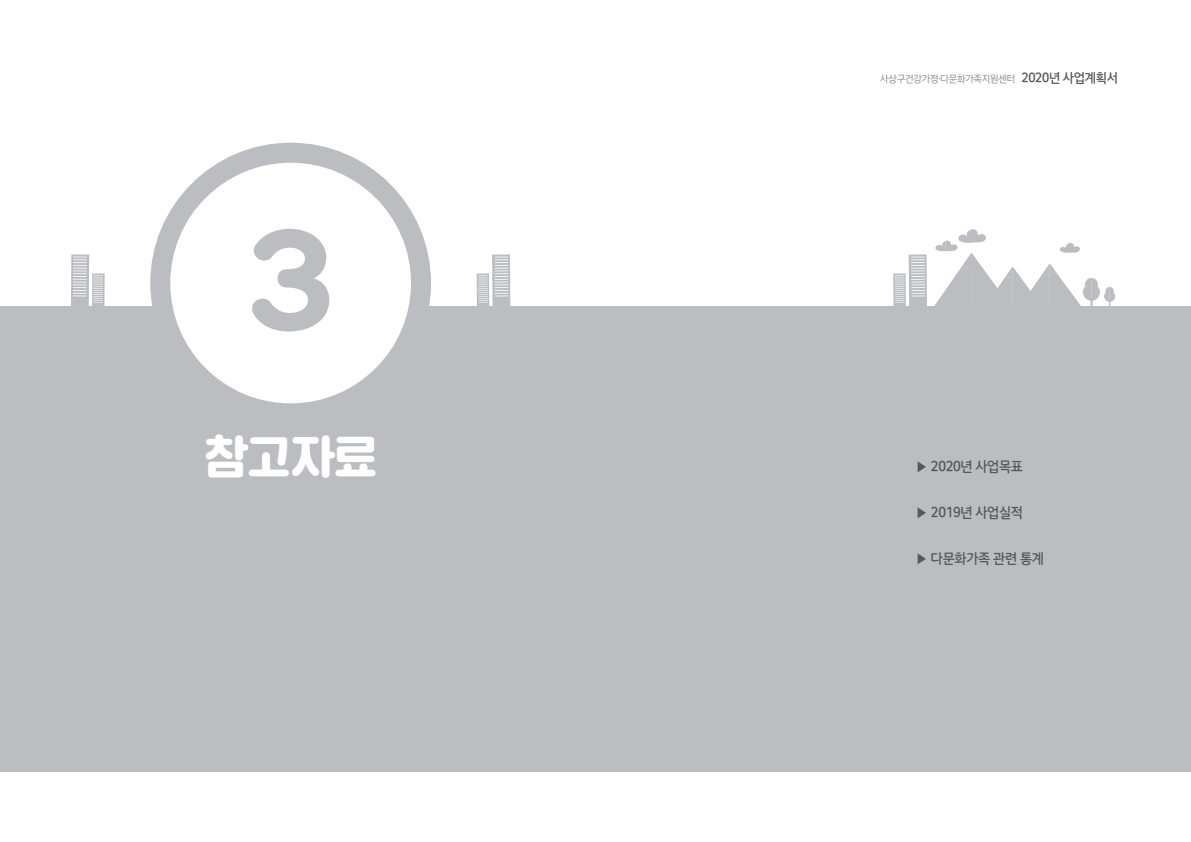
<style>
.page{position:relative;width:1191px;height:842px;background:#fff}
.page>*{position:absolute;margin:0;border:0;box-sizing:border-box;transform-origin:0 0}
.t1{font:120px "SD Gd Gulim";color:#bcbdc0}
.t2{font:45px "SD Gd Gulim";color:#fff}
.t3{font:14px "SD Gothic Neo Round f Sb";letter-spacing:-.025em;color:#57585a;scale:.95 1}
.t4{font:10px "SD Gothic Neo Round d Rg";letter-spacing:-.025em;color:#808285;scale:.95 1}
.s1{font-family:"SD Gothic Neo Round f Sb";font-size:13px;color:#57585a}
</style>
<div class="page">
<div style="left:0;top:306px;width:1191px;height:466px;background:#bcbdc0"></div>
<svg style="left:71px;top:254px;width:34px;height:52px"></svg>
<svg style="left:476px;top:254px;width:34px;height:52px"></svg>
<div style="left:160px;top:153px;width:261px;height:260px;background:#fff;border-radius:50%"></div>
<div style="left:150px;top:143px;width:281px;height:280px;border:20px solid #bcbdc0;border-radius:50%"></div>
<svg style="left:893px;top:229px;width:222px;height:77px"></svg>
<h1 class="t1" style="left:246px;top:215px;width:91px">3</h1>
<h2 class="t2" style="left:204px;top:431px;width:175px">참고자료</h2>
<p class="t4" style="left:880px;top:73px;width:252px">사상구건강가정·다문화가족지원센터 <span class="s1">2020년 사업계획서</span></p>
<p class="t3" style="left:916px;top:459px;width:114px">▶ 2020년 사업목표</p>
<p class="t3" style="left:916px;top:505px;width:114px">▶ 2019년 사업실적</p>
<p class="t3" style="left:916px;top:551px;width:136px">▶ 다문화가족 관련 통계</p>
</div>
